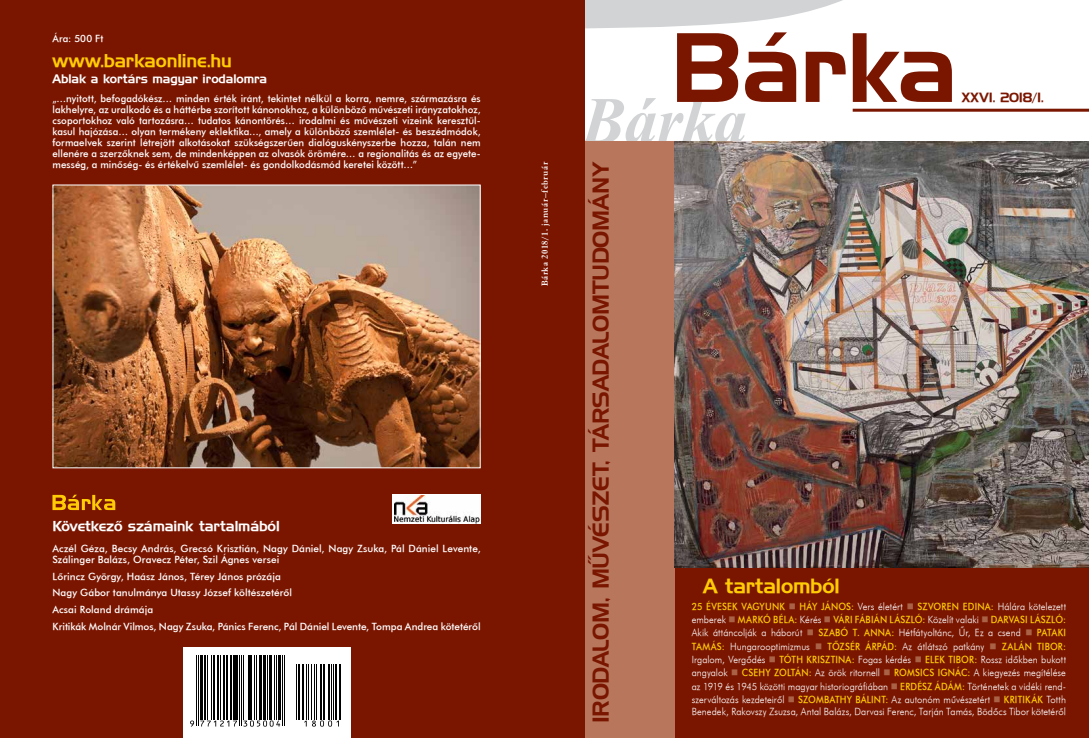
<style>
.page{position:relative;width:1089px;height:738px;background:#fff}
.page>*{position:absolute;margin:0;border:0;box-sizing:border-box;transform-origin:0 0}
.t1{font:italic 700 66px "Times New Roman";letter-spacing:-.015em;color:#d1d3d4}
.t2{font:22px "Handel Gothic PFL";letter-spacing:-.015em;color:#7a1600}
.t3{font:20px "Handel Gothic PFL";letter-spacing:-.01em;color:#ffcb05}
.t4{font:18px "Handel Gothic PFL";letter-spacing:-.01em;color:#ffcb05}
.t5{font:14px "Handel Gothic PFL";letter-spacing:-.01em;color:#fff}
.t6{font:13px "Handel Gothic PFL";letter-spacing:.005em;color:#7a1600}
.t7{font:12px "Handel Gothic PFL";letter-spacing:-.01em;color:#fff}
.t8{font:10px/11px "Futura Md PFL";letter-spacing:.005em;color:#fff}
.t9{font:10px/13.3px "Futura Lt PFL";letter-spacing:.005em;color:#fff;text-align:justify;scale:.95 1}
.t10{font:10px/13.3px "Futura Md PFL";letter-spacing:.02em;color:#ffcb05;scale:.9 1}
.t11{font:700 9.5px "Elegant Garamond PFL";letter-spacing:.06em;color:#fff}
.s1{color:#aa6247}
.s2{font-family:"Futura Lt PFL";color:#fff}
.s3{font-family:"Futura Md PFL";color:#ffcb05}
</style>
<div class="page">
<div style="left:572px;top:160px;width:516px;height:577px;background:#7a1600"></div>
<hr style="left:852px;top:109px;width:236px;height:3px;background:#7a1600">
<svg style="left:584px;top:0;width:367px;height:102px"></svg>
<div style="left:584px;top:142px;width:91px;height:595px;background:#b8775d"></div>
<div style="left:0;top:0;width:584px;height:737px;background:#7a1600"></div>
<img style="left:54px;top:186px;width:424px;height:280px">
<div style="left:183px;top:647px;width:167px;height:90px;background:#fff"></div>
<hr style="left:196px;top:654px;width:1px;height:70px;background:#000">
<hr style="left:198px;top:654px;width:1px;height:70px;background:#000">
<hr style="left:200px;top:654px;width:2px;height:65px;background:#000">
<hr style="left:204px;top:654px;width:1px;height:65px;background:#000">
<hr style="left:207px;top:654px;width:1px;height:65px;background:#000">
<hr style="left:211px;top:654px;width:1px;height:65px;background:#000">
<hr style="left:213px;top:654px;width:2px;height:65px;background:#000">
<hr style="left:217px;top:654px;width:1px;height:65px;background:#000">
<hr style="left:220px;top:654px;width:1px;height:65px;background:#000">
<hr style="left:223px;top:654px;width:2px;height:65px;background:#000">
<hr style="left:226px;top:654px;width:2px;height:65px;background:#000">
<hr style="left:230px;top:654px;width:2px;height:65px;background:#000">
<hr style="left:233px;top:654px;width:2px;height:65px;background:#000">
<hr style="left:236px;top:654px;width:2px;height:65px;background:#000">
<hr style="left:239px;top:654px;width:1px;height:70px;background:#000">
<hr style="left:241px;top:654px;width:1px;height:70px;background:#000">
<hr style="left:243px;top:654px;width:1px;height:65px;background:#000">
<hr style="left:248px;top:654px;width:1px;height:65px;background:#000">
<hr style="left:249px;top:654px;width:3px;height:65px;background:#000">
<hr style="left:254px;top:654px;width:1px;height:65px;background:#000">
<hr style="left:256px;top:654px;width:1px;height:65px;background:#000">
<hr style="left:259px;top:654px;width:2px;height:65px;background:#000">
<hr style="left:263px;top:654px;width:2px;height:65px;background:#000">
<hr style="left:267px;top:654px;width:1px;height:65px;background:#000">
<hr style="left:269px;top:654px;width:3px;height:65px;background:#000">
<hr style="left:274px;top:654px;width:1px;height:65px;background:#000">
<hr style="left:276px;top:654px;width:1px;height:65px;background:#000">
<hr style="left:278px;top:654px;width:2px;height:65px;background:#000">
<hr style="left:282px;top:654px;width:1px;height:70px;background:#000">
<hr style="left:284px;top:654px;width:1px;height:70px;background:#000">
<hr style="left:296px;top:663px;width:1px;height:56px;background:#000">
<hr style="left:298px;top:663px;width:2px;height:56px;background:#000">
<hr style="left:302px;top:663px;width:2px;height:56px;background:#000">
<hr style="left:306px;top:663px;width:1px;height:56px;background:#000">
<hr style="left:308px;top:663px;width:1px;height:56px;background:#000">
<hr style="left:311px;top:663px;width:1px;height:56px;background:#000">
<hr style="left:314px;top:663px;width:1px;height:56px;background:#000">
<hr style="left:316px;top:663px;width:1px;height:56px;background:#000">
<hr style="left:320px;top:663px;width:1px;height:56px;background:#000">
<hr style="left:323px;top:663px;width:1px;height:56px;background:#000">
<hr style="left:324px;top:663px;width:1px;height:56px;background:#000">
<hr style="left:328px;top:663px;width:2px;height:56px;background:#000">
<hr style="left:331px;top:663px;width:1px;height:56px;background:#000">
<hr style="left:333px;top:663px;width:1px;height:56px;background:#000">
<hr style="left:335px;top:663px;width:1px;height:56px;background:#000">
<hr style="left:339px;top:663px;width:1px;height:56px;background:#000">
<svg style="left:190px;top:720px;width:4px;height:6px"></svg>
<svg style="left:200px;top:720px;width:37px;height:6px"></svg>
<svg style="left:243px;top:720px;width:37px;height:6px"></svg>
<svg style="left:304px;top:720px;width:35px;height:6px"></svg>
<div style="left:392px;top:493px;width:88px;height:30px;background:#fff"></div>
<img style="left:394px;top:495px;width:86px;height:28px">
<svg style="left:52px;top:494px;width:63px;height:15px"></svg>
<img style="left:675px;top:142px;width:413px;height:425px">
<p class="t8" style="left:52px;top:32px;width:53px">Ára: 500 Ft</p>
<h3 class="t4" style="left:52px;top:49px;width:181px">www.barkaonline.hu</h3>
<p class="t7" style="left:52px;top:71px;width:216px">Ablak a kortárs magyar irodalomra</p>
<p class="t8" style="left:52px;top:93px;width:430px;text-align:justify">„…nyitott, befogadókész… minden érték iránt, tekintet nélkül a korra, nemre, származásra és lakhelyre, az uralkodó és a háttérbe szorított kánonokhoz, a különbözô mûvészeti irányzatokhoz, csoportokhoz való tartozásra… tudatos kánontörés… irodalmi és mûvészeti vizeink keresztül&shy;kasul hajózása… olyan termékeny eklektika…, amely a különbözô szemlélet- és beszédmódok, formaelvek szerint létrejött alkotásokat szükségszerûen dialóguskényszerbe hozza, talán nem ellenére a szerzôknek sem, de mindenképpen az olvasók örömére… a regionalitás és az egyete&shy;messég, a minôség- és értékelvû szemlélet- és gondolkodásmód keretei között…”</p>
<h3 class="t5" style="left:52px;top:517px;width:229px">Következô számaink tartalmából</h3>
<p class="t8" style="left:52px;top:542px;width:430px">Aczél Géza, Becsy András, Grecsó Krisztián, Nagy Dániel, Nagy Zsuka, Pál Dániel Levente,<br>Szálinger Balázs, Oravecz Péter, Szil Ágnes versei</p>
<p class="t8" style="left:52px;top:567px;width:430px;line-height:16.7px">Lőrincz György, Haász János, Térey János prózája<br>Nagy Gábor tanulmánya Utassy József költészetéről<br>Acsai Roland drámája<br>Kritikák Molnár Vilmos, Nagy Zsuka, Pánics Ferenc, Pál Dániel Levente, Tompa Andrea kötetéről</p>
<p class="t11" style="left:539px;top:286px;width:126px;rotate:-90deg">Bárka 2018/1. január–február</p>
<h1 class="t1" style="left:581px;top:75px;width:167px">Bárka</h1>
<h3 class="t6" style="left:961px;top:89px;width:83px">XXVI. 2018/1.</h3>
<h2 class="t2" style="left:587px;top:722px;width:563px;rotate:-90deg">IRODALOM, MÛVÉSZET, TÁRSADALOMTUDOMÁNY</h2>
<h3 class="t3" style="left:703px;top:573px;width:138px">A tartalomból</h3>
<p class="t10" style="left:691px;top:598px;width:417px">25 ÉVESEK VAGYUNK <span class="s1">■</span> HÁY JÁNOS: <span class="s2">Vers életért</span> <span class="s1">■</span> SZVOREN EDINA: <span class="s2">Hálára kötelezett emberek</span> <span class="s1">■</span> MARKÓ BÉLA: <span class="s2">Kérés</span> <span class="s1">■</span> VÁRI FÁBIÁN LÁSZLÓ: <span class="s2">Közelít valaki</span> <span class="s1">■</span> DARVASI LÁSZLÓ:</p>
<p class="t9" style="left:691px;top:625px;width:395px">Akik áttáncolják a háborút <span class="s1">■</span> <span class="s3">SZABÓ T. ANNA:</span> Hétfátyoltánc, Űr, Ez a csend <span class="s1">■</span> <span class="s3">PATAKI TAMÁS:</span> Hungarooptimizmus <span class="s1">■</span> <span class="s3">TŐZSÉR ÁRPÁD:</span> Az átlátszó patkány <span class="s1">■</span> <span class="s3">ZALÁN TIBOR:<br></span>Irgalom, Vergődés <span class="s1">■</span> <span class="s3">TÓTH KRISZTINA:</span> Fogas kérdés <span class="s1">■</span> <span class="s3">ELEK TIBOR:</span> Rossz időkben bukott angyalok <span class="s1">■</span> <span class="s3">CSEHY ZOLTÁN:</span> Az örök ritornell <span class="s1">■</span> <span class="s3">ROMSICS IGNÁC:</span> A kiegyezés megítélése az 1919 és 1945 közötti magyar historiográfiában <span class="s1">■</span> <span class="s3">ERDÉSZ ÁDÁM:</span> Történetek a vidéki rend&shy;szerváltozás kezdeteiről <span class="s1">■</span> <span class="s3">SZOMBATHY BÁLINT:</span> Az autonóm művészetért <span class="s1">■</span> <span class="s3">KRITIKÁK</span> Totth</p>
<p class="t9" style="left:691px;top:704px;width:395px">Benedek, Rakovszy Zsuzsa, Antal Balázs, Darvasi Ferenc, Tarján Tamás, Bödőcs Tibor kötetéről</p>
</div>
